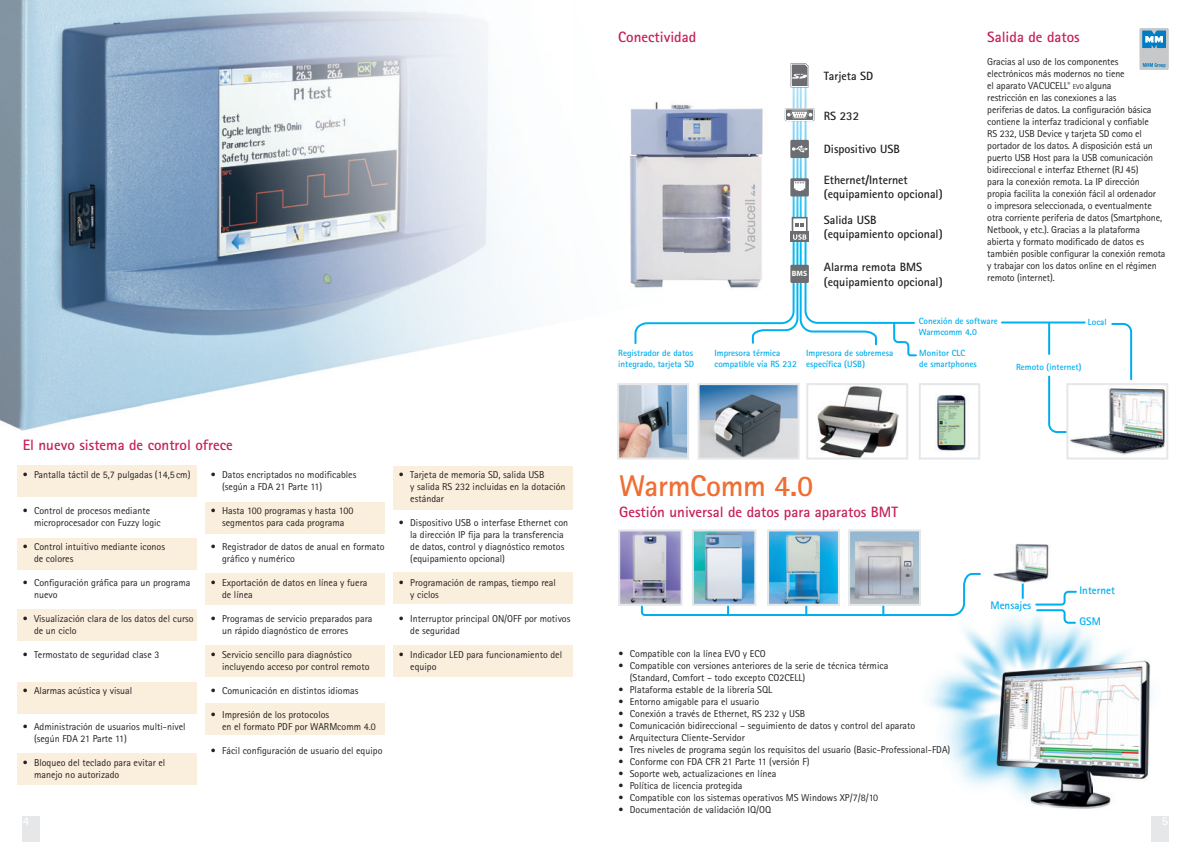
<style>
.page{position:relative;width:1191px;height:842px;background:#fff}
.page>*{position:absolute;margin:0;border:0;box-sizing:border-box;transform-origin:0 0}
.t1{font:700 30px "Rotis Sans Serif Std";letter-spacing:-.01em;color:#ef6e33}
.t2{font:700 15px "Rotis Sans Serif Std";color:#c7205c}
.t3{font:700 12px/14.4px "Rotis Sans Serif Std";color:#231f20}
.t4{font:700 12px "Rotis Sans Serif Std";color:#fff}
.t5{font:700 11px "Rotis Sans Serif Std";color:#00aeef}
.t6{font:10px/12px "Rotis Sans Serif Std";color:#231f20}
.t7{font:700 9px/10.8px "Rotis Sans Serif Std";color:#00aeef}
.t8{font:700 7.7px "Myriad Pro";color:#fff}
.s1{font-size:7px}
</style>
<div class="page">
<div style="left:1140px;top:28px;width:28px;height:42px;background:#c7c8ca"></div>
<div style="left:1140px;top:28px;width:28px;height:42px;border:1px solid #c7c8ca"></div>
<svg style="left:1142px;top:31px;width:23px;height:17px"></svg>
<svg style="left:1142px;top:63px;width:23px;height:5px"></svg>
<div style="left:23px;top:816px;width:17px;height:26px;background:#e6e7e9"></div>
<div style="left:1151px;top:816px;width:17px;height:26px;background:#e6e7e9"></div>
<div style="left:17px;top:466px;width:180px;height:31px;background:#faeedc"></div>
<div style="left:205px;top:502px;width:180px;height:32px;background:#faeedc"></div>
<div style="left:393px;top:466px;width:179px;height:43px;background:#faeedc"></div>
<div style="left:205px;top:573px;width:180px;height:31px;background:#faeedc"></div>
<div style="left:205px;top:645px;width:180px;height:31px;background:#faeedc"></div>
<div style="left:205px;top:704px;width:180px;height:31px;background:#faeedc"></div>
<div style="left:393px;top:573px;width:180px;height:31px;background:#faeedc"></div>
<div style="left:393px;top:646px;width:180px;height:31px;background:#faeedc"></div>
<div style="left:17px;top:538px;width:180px;height:31px;background:#faeedc"></div>
<div style="left:17px;top:609px;width:180px;height:32px;background:#faeedc"></div>
<div style="left:17px;top:682px;width:180px;height:31px;background:#faeedc"></div>
<div style="left:17px;top:753px;width:180px;height:31px;background:#faeedc"></div>
<hr style="left:1048px;top:323px;width:2px;height:31px;background:#00aeef">
<svg style="left:1048px;top:376px;width:18px;height:57px"></svg>
<svg style="left:1111px;top:322px;width:22px;height:59px"></svg>
<img style="left:0;top:0;width:524px;height:431px">
<img style="left:629px;top:109px;width:11px;height:179px">
<img style="left:634px;top:324px;width:6px;height:20px">
<img style="left:620px;top:386px;width:20px;height:71px">
<div style="left:617px;top:383px;width:72px;height:77px;border:2px solid #e6e7e9"></div>
<img style="left:982px;top:589px;width:171px;height:220px">
<svg style="left:1034px;top:590px;width:44px;height:35px"></svg>
<img style="left:993px;top:543px;width:56px;height:41px">
<svg style="left:1021px;top:582px;width:2px;height:17px"></svg>
<svg style="left:640px;top:63px;width:342px;height:724px"></svg>
<img style="left:621px;top:532px;width:58px;height:71px">
<div style="left:618px;top:529px;width:64px;height:77px;border:2px solid #e6e7e9"></div>
<img style="left:695px;top:532px;width:58px;height:71px">
<div style="left:692px;top:529px;width:64px;height:77px;border:2px solid #e6e7e9"></div>
<img style="left:770px;top:532px;width:67px;height:71px">
<div style="left:767px;top:529px;width:73px;height:77px;border:2px solid #e6e7e9"></div>
<img style="left:851px;top:532px;width:67px;height:71px">
<div style="left:848px;top:529px;width:73px;height:77px;border:2px solid #e6e7e9"></div>
<img style="left:1070px;top:388px;width:95px;height:67px">
<div style="left:1066px;top:383px;width:102px;height:77px;border:2px solid #e6e7e9"></div>
<h2 class="t2" style="left:23px;top:435px;width:212px">El nuevo sistema de control ofrece</h2>
<p class="t6" style="left:23px;top:468px;width:169px">• Pantalla táctil de 5,7 pulgadas (14,5 cm)</p>
<p class="t6" style="left:34px;top:504px;width:128px;text-indent:-11px">• Control de procesos mediante microprocesador con Fuzzy logic</p>
<p class="t6" style="left:34px;top:540px;width:133px;text-indent:-11px">• Control intuitivo mediante iconos de colores</p>
<p class="t6" style="left:34px;top:576px;width:158px;text-indent:-11px">• Configuración gráfica para un programa nuevo</p>
<p class="t6" style="left:34px;top:612px;width:161px;text-indent:-11px">• Visualización clara de los datos del curso de un ciclo</p>
<p class="t6" style="left:23px;top:648px;width:138px">• Termostato de seguridad clase 3</p>
<p class="t6" style="left:23px;top:684px;width:111px">• Alarmas acústica y visual</p>
<p class="t6" style="left:34px;top:720px;width:153px;text-indent:-11px">• Administración de usuarios multi-nivel (según FDA 21 Parte 11)</p>
<p class="t6" style="left:34px;top:756px;width:133px;text-indent:-11px">• Bloqueo del teclado para evitar el manejo no autorizado</p>
<p class="t4" style="left:23px;top:813px;width:8px">4</p>
<p class="t6" style="left:222px;top:468px;width:136px;text-indent:-11px">• Datos encriptados no modificables (según a FDA 21 Parte 11)</p>
<p class="t6" style="left:211px;top:504px;width:144px;text-align:center">• Hasta 100 programas y hasta 100 segmentos para cada programa</p>
<p class="t6" style="left:222px;top:540px;width:164px;text-indent:-11px">• Registrador de datos de anual en formato gráfico y numérico</p>
<p class="t6" style="left:222px;top:576px;width:147px;text-indent:-11px">• Exportación de datos en línea y fuera de línea</p>
<p class="t6" style="left:222px;top:612px;width:152px;text-indent:-11px">• Programas de servicio preparados para un rápido diagnóstico de errores</p>
<p class="t6" style="left:222px;top:648px;width:149px;text-indent:-11px">• Servicio sencillo para diagnóstico incluyendo acceso por control remoto</p>
<p class="t6" style="left:211px;top:684px;width:149px">• Comunicación en distintos idiomas</p>
<p class="t6" style="left:222px;top:708px;width:155px;text-indent:-11px">• Impresión de los protocolos<br>en el formato PDF por WARMcomm 4.0</p>
<p class="t6" style="left:211px;top:744px;width:173px">• Fácil configuración de usuario del equipo</p>
<p class="t6" style="left:410px;top:468px;width:157px;text-indent:-11px">• Tarjeta de memoria SD, salida USB<br>y salida RS 232 incluidas en la dotación estándar</p>
<p class="t6" style="left:410px;top:516px;width:159px;text-indent:-11px">• Dispositivo USB o interfase Ethernet con la dirección IP fija para la transferencia de datos, control y diagnóstico remotos (equipamiento opcional)</p>
<p class="t6" style="left:410px;top:576px;width:147px;text-indent:-11px">• Programación de rampas, tiempo real y ciclos</p>
<p class="t6" style="left:410px;top:612px;width:162px;text-indent:-11px">• Interruptor principal ON/OFF por motivos de seguridad</p>
<p class="t6" style="left:410px;top:648px;width:153px;text-indent:-11px">• Indicador LED para funcionamiento del equipo</p>
<h2 class="t2" style="left:618px;top:27px;width:80px">Conectividad</h2>
<p class="t8" style="left:792px;top:268px;width:17px">BMS</p>
<p class="t3" style="left:823px;top:68px;width:51px">Tarjeta SD</p>
<p class="t3" style="left:823px;top:108px;width:37px">RS 232</p>
<p class="t3" style="left:823px;top:141px;width:78px">Dispositivo USB</p>
<p class="t3" style="left:823px;top:173px;width:120px">Ethernet/Internet (equipamiento opcional)</p>
<p class="t3" style="left:823px;top:213px;width:120px">Salida USB (equipamiento opcional)</p>
<p class="t3" style="left:823px;top:260px;width:120px">Alarma remota BMS (equipamiento opcional)</p>
<h2 class="t2" style="left:987px;top:27px;width:94px">Salida de datos</h2>
<p class="t6" style="left:987px;top:55px;width:180px">Gracias al uso de los componentes electrónicos más modernos no tiene<br>el aparato VACUCELL<sup>®</sup> <span class="s1">EVO</span> alguna<br>restricción en las conexiones a las<br>periferias de datos. La configuración básica contiene la interfaz tradicional y confiable<br>RS 232, USB Device y tarjeta SD como el portador de los datos. A disposición está un puerto USB Host para la USB comunicación bidireccional e interfaz Ethernet (RJ 45)<br>para la conexión remota. La IP dirección propia facilita la conexión fácil al ordenador<br>o impresora seleccionada, o eventualmente otra corriente periferia de datos (Smartphone, Netbook, y etc.). Gracias a la plataforma abierta y formato modificado de datos es también posible configurar la conexión remota y trabajar con los datos online en el régimen remoto (internet).</p>
<p class="t7" style="left:918px;top:316px;width:80px">Conexión de software<br>Warmcomm 4.0</p>
<p class="t7" style="left:1088px;top:316px;width:20px">Local</p>
<p class="t7" style="left:618px;top:348px;width:77px">Registrador de datos integrado, tarjeta SD</p>
<p class="t7" style="left:714px;top:348px;width:84px">Impresora térmica compatible vía RS 232</p>
<p class="t7" style="left:806px;top:348px;width:88px">Impresora de sobremesa específica (USB)</p>
<p class="t7" style="left:919px;top:348px;width:59px">Monitor CLC<br>de smartphones</p>
<p class="t7" style="left:1016px;top:361px;width:67px">Remoto (internet)</p>
<h1 class="t1" style="left:619px;top:467px;width:195px">WarmComm 4.0</h1>
<h2 class="t2" style="left:619px;top:502px;width:280px">Gestión universal de datos para aparatos BMT</h2>
<p class="t6" style="left:618px;top:647px;width:149px">• Compatible con la línea EVO y ECO</p>
<p class="t6" style="left:630px;top:659px;width:260px;text-indent:-11px">• Compatible con versiones anteriores de la serie de técnica térmica (Standard, Comfort – todo excepto CO2CELL)</p>
<p class="t6" style="left:618px;top:683px;width:155px">• Plataforma estable de la librería SQL</p>
<p class="t6" style="left:618px;top:695px;width:142px">• Entorno amigable para el usuario</p>
<p class="t6" style="left:618px;top:707px;width:188px">• Conexión a través de Ethernet, RS 232 y USB</p>
<p class="t6" style="left:618px;top:719px;width:298px">• Comunicación bidireccional – seguimiento de datos y control del aparato</p>
<p class="t6" style="left:618px;top:731px;width:128px">• Arquitectura Cliente-Servidor</p>
<p class="t6" style="left:618px;top:743px;width:333px">• Tres niveles de programa según los requisitos del usuario (Basic-Professional-FDA)</p>
<p class="t6" style="left:618px;top:755px;width:192px">• Conforme con FDA CFR 21 Parte 11 (versión F)</p>
<p class="t6" style="left:618px;top:767px;width:159px">• Soporte web, actualizaciones en línea</p>
<p class="t6" style="left:618px;top:779px;width:126px">• Política de licencia protegida</p>
<p class="t6" style="left:618px;top:791px;width:261px">• Compatible con los sistemas operativos MS Windows XP/7/8/10</p>
<p class="t6" style="left:618px;top:803px;width:154px">• Documentación de validación IQ/OQ</p>
<p class="t5" style="left:990px;top:599px;width:42px">Mensajes</p>
<p class="t5" style="left:1079px;top:583px;width:37px">Internet</p>
<p class="t5" style="left:1079px;top:615px;width:23px">GSM</p>
</div>
